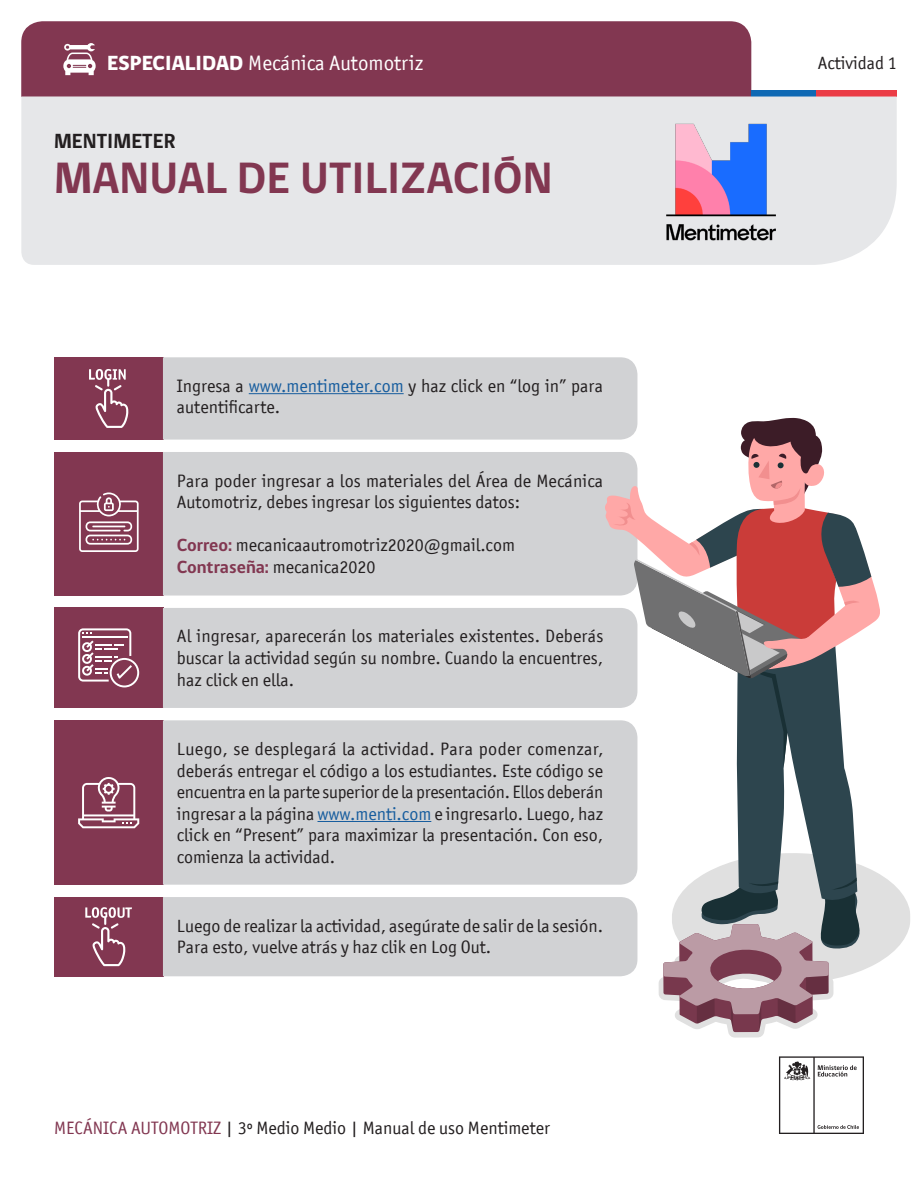
<style>
.page{position:relative;width:918px;height:1188px;background:#fff}
.page>*{position:absolute;margin:0;border:0;box-sizing:border-box;transform-origin:0 0}
.t1{font:700 45px "gob CL";color:#823751}
.t2{font:21px "Officina San ITC";color:#fff}
.t3{font:700 21px "gob CL";color:#231f20}
.t4{font:18px/21.6px "Officina San ITC";color:#231f20}
.s1{font-family:"gob CL";font-weight:800}
.s2{color:#175d9e}
.s3{font-family:"gob CL";font-weight:700;color:#823751}
.s4{color:#823751}
</style>
<div class="page">
<svg style="left:779px;top:1056px;width:85px;height:78px"></svg>
<div style="left:21px;top:21px;width:730px;height:76px;background:#823751"></div>
<div style="left:751px;top:90px;width:65px;height:7px;background:#0f69b4"></div>
<div style="left:816px;top:90px;width:81px;height:7px;background:#eb3c46"></div>
<div style="left:54px;top:34px;width:51px;height:51px;background:#823751"></div>
<svg style="left:63px;top:43px;width:33px;height:32px"></svg>
<div style="left:54px;top:357px;width:109px;height:83px;background:#823751"></div>
<div style="left:54px;top:897px;width:109px;height:79px;background:#823751"></div>
<div style="left:54px;top:452px;width:109px;height:144px;background:#823751"></div>
<div style="left:54px;top:608px;width:109px;height:100px;background:#823751"></div>
<div style="left:54px;top:720px;width:109px;height:165px;background:#823751"></div>
<svg style="left:79px;top:492px;width:60px;height:60px"></svg>
<svg style="left:78px;top:628px;width:61px;height:59px"></svg>
<svg style="left:78px;top:777px;width:61px;height:51px"></svg>
<svg style="left:89px;top:369px;width:39px;height:59px"></svg>
<svg style="left:85px;top:907px;width:47px;height:59px"></svg>
<div style="left:21px;top:97px;width:876px;height:168px;background:#e6e7e9"></div>
<svg style="left:163px;top:357px;width:747px;height:681px"></svg>
<img style="left:645px;top:106px;width:151px;height:151px">
<p class="t2" style="left:107px;top:51px;width:318px"><span class="s1">ESPECIALIDAD</span> Mecánica Automotriz</p>
<p class="t4" style="left:818px;top:52px;width:80px">Actividad 1</p>
<p class="t3" style="left:54px;top:127px;width:123px">MENTIMETER</p>
<p class="t1" style="left:54px;top:148px;width:500px">MANUAL DE UTILIZACIÓN</p>
<p class="t4" style="left:177px;top:375px;width:428px">Ingresa a <span class="s2">www.mentimeter.com</span> y haz click en “log in” para autentificarte.</p>
<p class="t4" style="left:177px;top:470px;width:428px">Para poder ingresar a los materiales del Área de Mecánica<br>Automotriz, debes ingresar los siguientes datos:</p>
<p class="t4" style="left:177px;top:534px;width:340px"><span class="s3">Correo:</span> mecanicaautromotriz2020@gmail.com</p>
<p class="t4" style="left:177px;top:556px;width:200px"><span class="s3">Contraseña:</span> mecanica2020</p>
<p class="t4" style="left:177px;top:626px;width:428px;text-align:justify">Al ingresar, aparecerán los materiales existentes. Deberás buscar la actividad según su nombre. Cuando la encuentres, haz click en ella.</p>
<p class="t4" style="left:177px;top:738px;width:428px;text-align:justify">Luego, se desplegará la actividad. Para poder comenzar, deberás entregar el código a los estudiantes. Este código se encuentra en la parte superior de la presentación. Ellos deberán ingresar a la página <span class="s2">www.menti.com</span> e ingresarlo. Luego, haz click en “Present” para maximizar la presentación. Con eso, comienza la actividad.</p>
<p class="t4" style="left:177px;top:915px;width:428px">Luego de realizar la actividad, asegúrate de salir de la sesión.<br>Para esto, vuelve atrás y haz clik en Log Out.</p>
<p class="t4" style="left:54px;top:1117px;width:498px"><span class="s4">MECÁNICA AUTOMOTRIZ</span> | 3º Medio Medio | Manual de uso Mentimeter</p>
</div>
